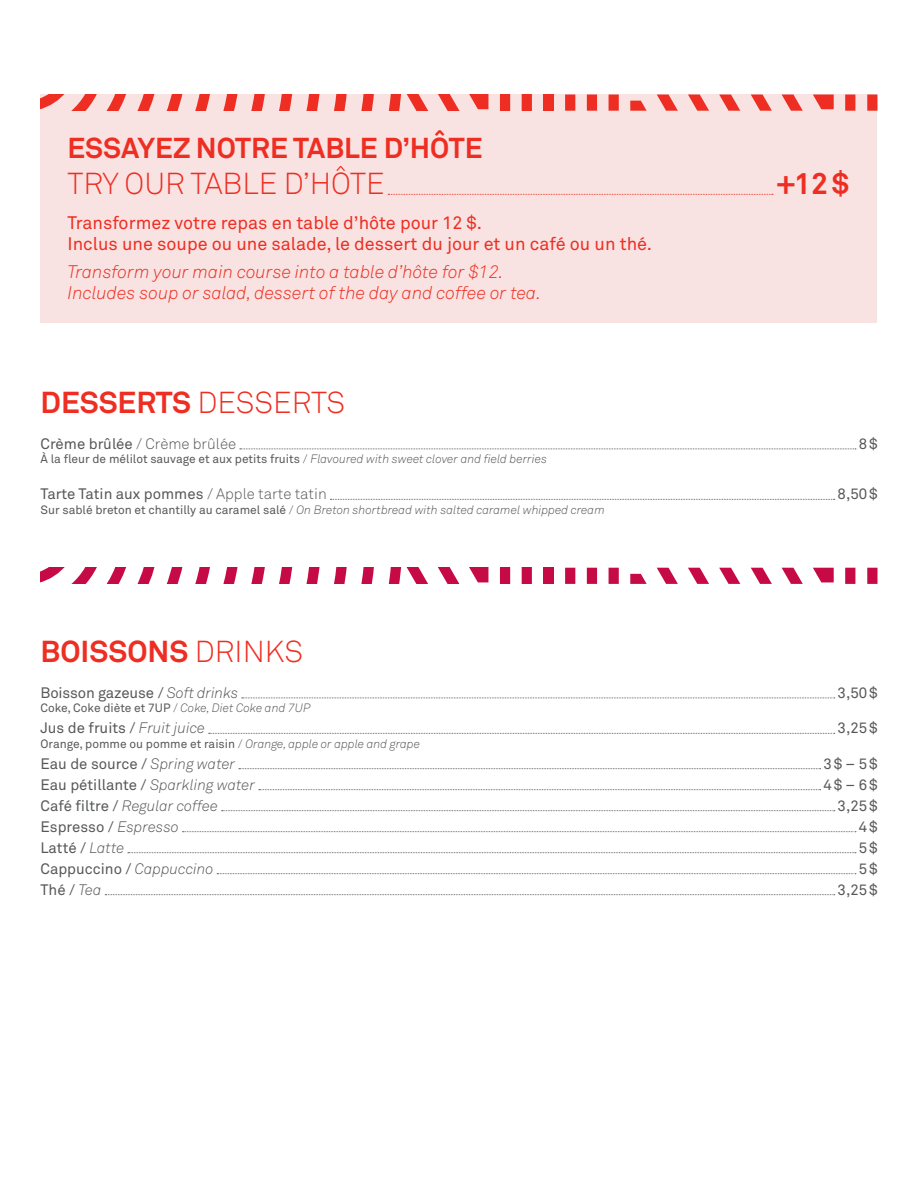
<style>
.page{position:relative;width:918px;height:1188px;background:#fff}
.page>*{position:absolute;margin:0;border:0;box-sizing:border-box;transform-origin:0 0}
.t1{font:700 30px "Akkurat";color:#ee2e22}
.t2{font:300 30px "Akkurat";color:#ee2e22}
.t3{font:700 28.5px "Akkurat";color:#ee2e22}
.t4{font:18px/21px "Akkurat";color:#ee2e22}
.t5{font:italic 300 18px/21px "Akkurat";color:#ee2e22}
.TXT_FR{font:15px "Akkurat";color:#57585a}
.TXT_FR-2{font:italic 300 15px "Akkurat";color:#57585a}
.t6{font:300 15px "Akkurat";color:#57585a}
.t7{font:12px "Akkurat";color:#57585a}
.t8{font:italic 300 12px "Akkurat";color:#57585a}
.s1{font-weight:300}
.s2{font-weight:400}
.s3{font-weight:300;font-style:italic}
.s4{font-weight:400;font-style:normal}
.s5{font-style:normal}
</style>
<div class="page">
<div style="left:40px;top:94px;width:838px;height:229px;background:#f8e3e2"></div>
<svg style="left:240px;top:449px;width:616px;height:1px"></svg>
<svg style="left:330px;top:499px;width:505px;height:1px"></svg>
<svg style="left:242px;top:698px;width:593px;height:1px"></svg>
<svg style="left:209px;top:733px;width:626px;height:1px"></svg>
<svg style="left:239px;top:768px;width:582px;height:1px"></svg>
<svg style="left:259px;top:789px;width:562px;height:1px"></svg>
<svg style="left:222px;top:810px;width:613px;height:1px"></svg>
<svg style="left:183px;top:831px;width:673px;height:1px"></svg>
<svg style="left:128px;top:852px;width:728px;height:1px"></svg>
<svg style="left:217px;top:873px;width:639px;height:1px"></svg>
<svg style="left:105px;top:894px;width:730px;height:1px"></svg>
<svg style="left:565px;top:94px;width:175px;height:17px"></svg>
<svg style="left:751px;top:94px;width:127px;height:17px"></svg>
<div style="left:543px;top:94px;width:11px;height:17px;background:#ee2e22"></div>
<svg style="left:40px;top:94px;width:492px;height:17px"></svg>
<svg style="left:388px;top:194px;width:385px;height:1px"></svg>
<svg style="left:565px;top:568px;width:175px;height:16px"></svg>
<svg style="left:751px;top:568px;width:127px;height:16px"></svg>
<div style="left:543px;top:568px;width:11px;height:16px;background:#c60a45"></div>
<svg style="left:40px;top:568px;width:492px;height:16px"></svg>
<p class="t3" style="left:68px;top:130px;width:417px">ESSAYEZ NOTRE TABLE D’HÔTE</p>
<p class="t2" style="left:68px;top:166px;width:319px">TRY OUR TABLE D’HÔTE</p>
<p class="t1" style="left:776px;top:165px;width:75px">+12$</p>
<p class="t4" style="left:67px;top:213px;width:586px">Transformez votre repas en table d’hôte pour 12 $.<br>Inclus une soupe ou une salade, le dessert du jour et un café ou un thé.</p>
<p class="t5" style="left:67px;top:261px;width:475px">Transform your main course into a table d’hôte for $12.<br>Includes soup or salad, dessert of the day and coffee or tea.</p>
<p class="t1" style="left:40px;top:384px;width:306px">DESSERTS <span class="s1">DESSERTS</span></p>
<p class="t6" style="left:40px;top:435px;width:197px"><span class="s2">Crème brûlée</span> / Crème brûlée</p>
<p class="TXT_FR" style="left:859px;top:435px;width:20px">8$</p>
<p class="t7" style="left:40px;top:452px;width:508px">À la fleur de mélilot sauvage et aux petits fruits <span class="s1">/</span> <span class="s3">Flavoured with sweet clover and field berries</span></p>
<p class="TXT_FR" style="left:40px;top:485px;width:288px">Tarte Tatin aux pommes <span class="s1">/ Apple tarte tatin</span></p>
<p class="TXT_FR" style="left:838px;top:485px;width:41px">8,50$</p>
<p class="t8" style="left:40px;top:502px;width:566px"><span class="s4">Sur sablé breton et chantilly au caramel salé</span> <span class="s5">/</span> On Breton shortbread with salted caramel whipped cream</p>
<p class="t1" style="left:40px;top:633px;width:264px">BOISSONS <span class="s1">DRINKS</span></p>
<p class="TXT_FR" style="left:40px;top:684px;width:199px">Boisson gazeuse / <span class="s3">Soft drinks</span></p>
<p class="TXT_FR" style="left:838px;top:684px;width:41px">3,50$</p>
<p class="t7" style="left:40px;top:701px;width:272px">Coke, Coke diète et 7UP <span class="s1">/</span> <span class="s3">Coke, Diet Coke and 7UP</span></p>
<p class="TXT_FR" style="left:40px;top:719px;width:166px">Jus de fruits / <span class="s3">Fruit juice</span></p>
<p class="TXT_FR" style="left:838px;top:719px;width:41px">3,25$</p>
<p class="t7" style="left:40px;top:737px;width:381px">Orange, pomme ou pomme et raisin <span class="s1">/</span> <span class="s3">Orange, apple or apple and grape</span></p>
<p class="TXT_FR" style="left:40px;top:755px;width:196px">Eau de source / <span class="s3">Spring water</span></p>
<p class="TXT_FR" style="left:823px;top:755px;width:56px">3$ – 5$</p>
<p class="TXT_FR" style="left:40px;top:776px;width:216px">Eau pétillante / <span class="s3">Sparkling water</span></p>
<p class="TXT_FR" style="left:823px;top:776px;width:56px">4$ – 6$</p>
<p class="TXT_FR-2" style="left:40px;top:797px;width:179px"><span class="s4">Café filtre /</span> Regular coffee</p>
<p class="TXT_FR" style="left:838px;top:797px;width:41px">3,25$</p>
<p class="TXT_FR" style="left:40px;top:818px;width:140px">Espresso / <span class="s3">Espresso</span></p>
<p class="TXT_FR" style="left:859px;top:818px;width:20px">4$</p>
<p class="TXT_FR" style="left:40px;top:839px;width:85px">Latté / <span class="s3">Latte</span></p>
<p class="TXT_FR" style="left:859px;top:839px;width:20px">5$</p>
<p class="TXT_FR" style="left:40px;top:860px;width:175px">Cappuccino / <span class="s3">Cappuccino</span></p>
<p class="TXT_FR" style="left:859px;top:860px;width:20px">5$</p>
<p class="TXT_FR" style="left:40px;top:881px;width:63px">Thé / <span class="s3">Tea</span></p>
<p class="TXT_FR" style="left:838px;top:881px;width:41px">3,25$</p>
</div>
